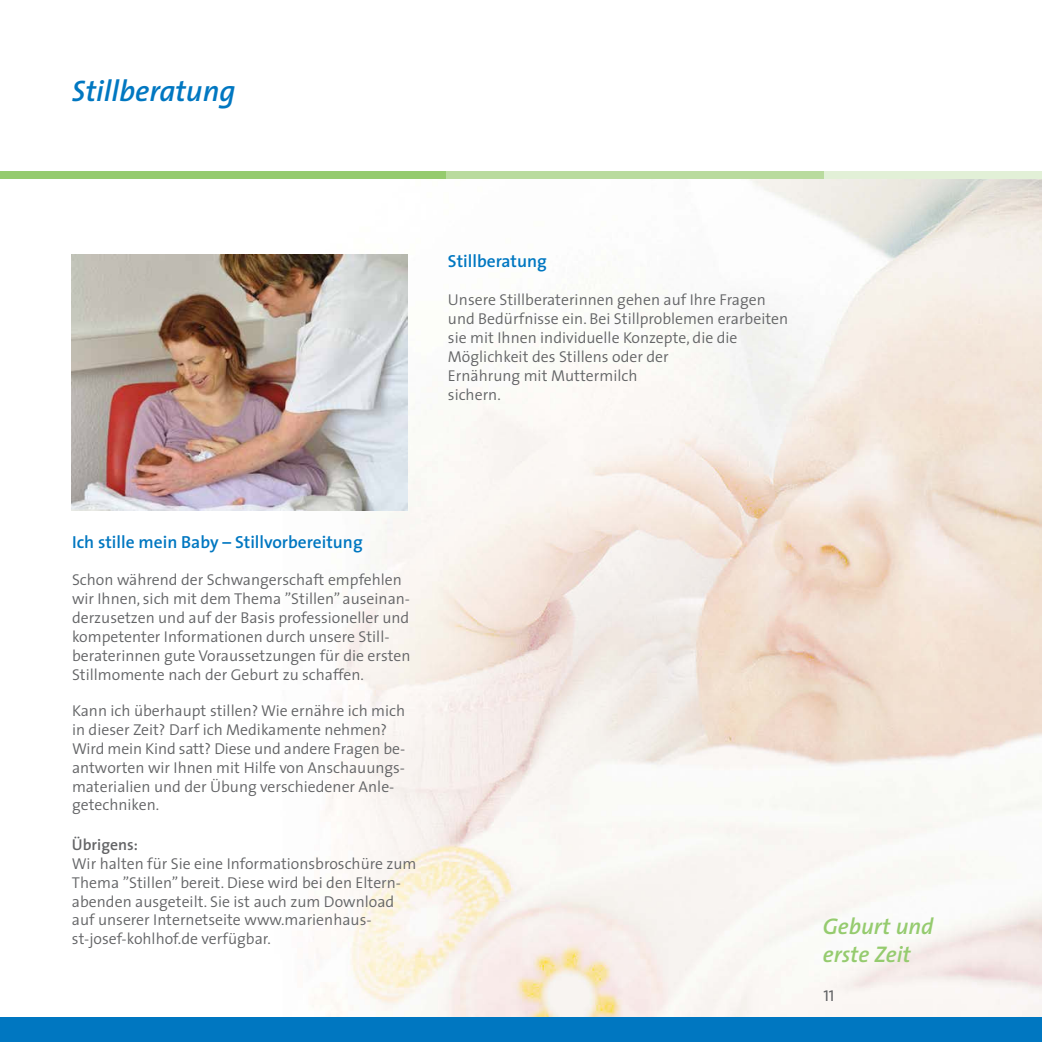
<style>
.page{position:relative;width:1042px;height:1042px;background:#fff}
.page>*{position:absolute;margin:0;border:0;box-sizing:border-box;transform-origin:0 0}
.t1{font:italic 600 29.75px "The Sans";color:#0077c1}
.t2{font:italic 600 22.75px/28px "The Sans";color:#95cb6e}
.t3{font:600 17.5px "The Sans";color:#0077c1}
.t4{font:300 15.75px/18.9px "The Sans";color:#636466}
.t5{font:600 15.75px "The Sans";color:#636466}
.t6{font:15.75px "The Sans Caps";color:#636466}
</style>
<div class="page">
<img style="left:168px;top:179px;width:874px;height:838px">
<div style="left:0;top:1017px;width:1042px;height:25px;background:#0077c1"></div>
<div style="left:765px;top:171px;width:277px;height:8px;background:#e2f0d7"></div>
<div style="left:443px;top:171px;width:380px;height:8px;background:#b9db9e"></div>
<div style="left:0;top:171px;width:446px;height:8px;background:#95cb6e"></div>
<img style="left:72px;top:254px;width:335px;height:256px">
<h1 class="t1" style="left:72px;top:80px;width:165px">Stillberatung</h1>
<p class="t3" style="left:448px;top:254px;width:100px">Stillberatung</p>
<p class="t4" style="left:448px;top:292px;width:342px">Unsere Stillberaterinnen gehen auf Ihre Fragen und Bedürfnisse ein. Bei Stillproblemen erarbeiten sie mit Ihnen individuelle Konzepte, die die Möglichkeit des Stillens oder der<br>Ernährung mit Muttermilch<br>sichern.</p>
<p class="t3" style="left:72px;top:535px;width:292px">Ich stille mein Baby – Stillvorbereitung</p>
<p class="t4" style="left:72px;top:572px;width:340px">Schon während der Schwangerschaft empfehlen wir Ihnen, sich mit dem Thema ”Stillen” auseinan&shy;derzusetzen und auf der Basis professioneller und kompetenter Informationen durch unsere Still&shy;beraterinnen gute Voraussetzungen für die ersten Stillmomente nach der Geburt zu schaffen.</p>
<p class="t4" style="left:72px;top:703px;width:335px">Kann ich überhaupt stillen? Wie ernähre ich mich in dieser Zeit? Darf ich Medikamente nehmen?<br>Wird mein Kind satt? Diese und andere Fragen be&shy;antworten wir Ihnen mit Hilfe von Anschauungs&shy;materialien und der Übung verschiedener Anle&shy;getechniken.</p>
<p class="t5" style="left:72px;top:838px;width:67px">Übrigens:</p>
<p class="t4" style="left:72px;top:856px;width:346px">Wir halten für Sie eine Informationsbroschüre zum Thema ”Stillen” bereit. Diese wird bei den Eltern&shy;abenden ausgeteilt. Sie ist auch zum Download auf unserer Internetseite www.marienhaus&shy;st-josef-kohlhof.de verfügbar.</p>
<h2 class="t2" style="left:823px;top:914px;width:112px">Geburt und erste Zeit</h2>
<p class="t6" style="left:823px;top:990px;width:13px">11</p>
</div>
